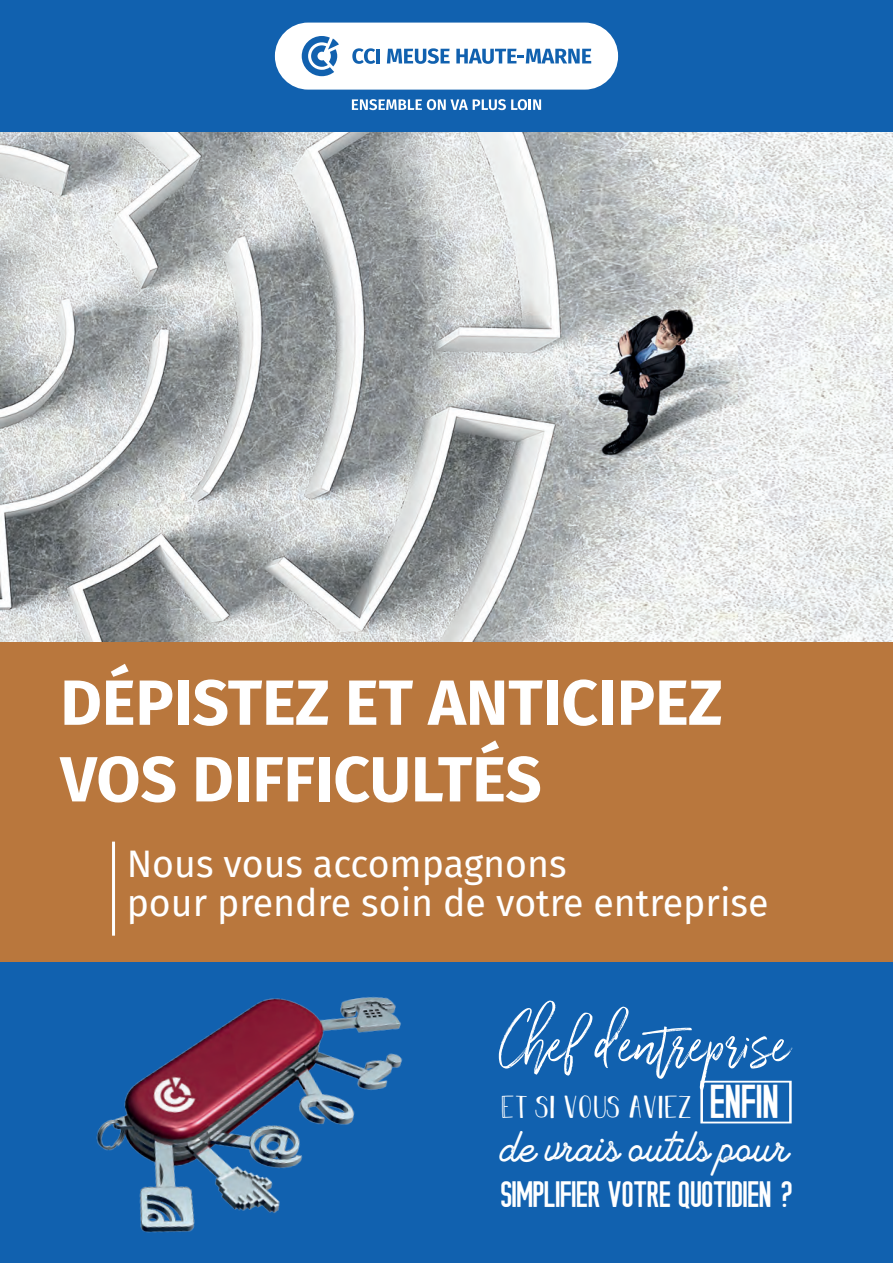
<style>
.page{position:relative;width:893px;height:1263px;background:#1161af}
.page>*{position:absolute;margin:0;border:0;box-sizing:border-box;transform-origin:0 0}
.t1{font:97.5px "Wilderness Typeface";color:#fff}
.t2{font:700 63.9px "Fira Sans";color:#fff}
.t3{font:37.5px/39px "Fira Sans";color:#fff}
.t4{font:37.35px "KONGO";letter-spacing:-.005em;color:#fff}
.t5{font:35.7px "Lambretta Script Stamp";letter-spacing:.005em;color:#fff}
.t6{font:32.1px "Dominique";color:#fff}
.s1{font-family:"KONGO";font-size:48.3px}
</style>
<div class="page">
<img style="left:0;top:133px;width:893px;height:510px">
<div style="left:275px;top:23px;width:343px;height:67px;background:#fff;border-radius:33px"></div>
<svg style="left:302px;top:36px;width:37px;height:40px"></svg>
<svg style="left:352px;top:48px;width:23px;height:16px"></svg>
<hr style="left:377px;top:49px;width:3px;height:14px;background:#1161af">
<svg style="left:387px;top:48px;width:63px;height:16px"></svg>
<svg style="left:456px;top:49px;width:135px;height:15px"></svg>
<svg style="left:352px;top:99px;width:189px;height:11px"></svg>
<div style="left:0;top:643px;width:893px;height:319px;background:#b9773d"></div>
<hr style="left:112px;top:842px;width:3px;height:94px;background:#fff">
<svg style="left:700px;top:1081px;width:92px;height:42px"></svg>
<img style="left:96px;top:996px;width:307px;height:237px">
<p class="t2" style="left:60px;top:649px;width:664px">DÉPISTEZ ET ANTICIPEZ</p>
<p class="t2" style="left:60px;top:725px;width:483px">VOS DIFFICULTÉS</p>
<p class="t3" style="left:127px;top:843px;width:643px">Nous vous accompagnons<br>pour prendre soin de votre entreprise</p>
<p class="t1" style="left:500px;top:998px;width:293px">Chef d’entreprise</p>
<p class="t6" style="left:500px;top:1088px;width:280px">ET SI VOUS AVIEZ <span class="s1">ENFIN</span></p>
<p class="t5" style="left:500px;top:1127px;width:290px">de vrais outils pour</p>
<p class="t4" style="left:500px;top:1180px;width:294px">SIMPLIFIER VOTRE QUOTIDIEN ?</p>
</div>
